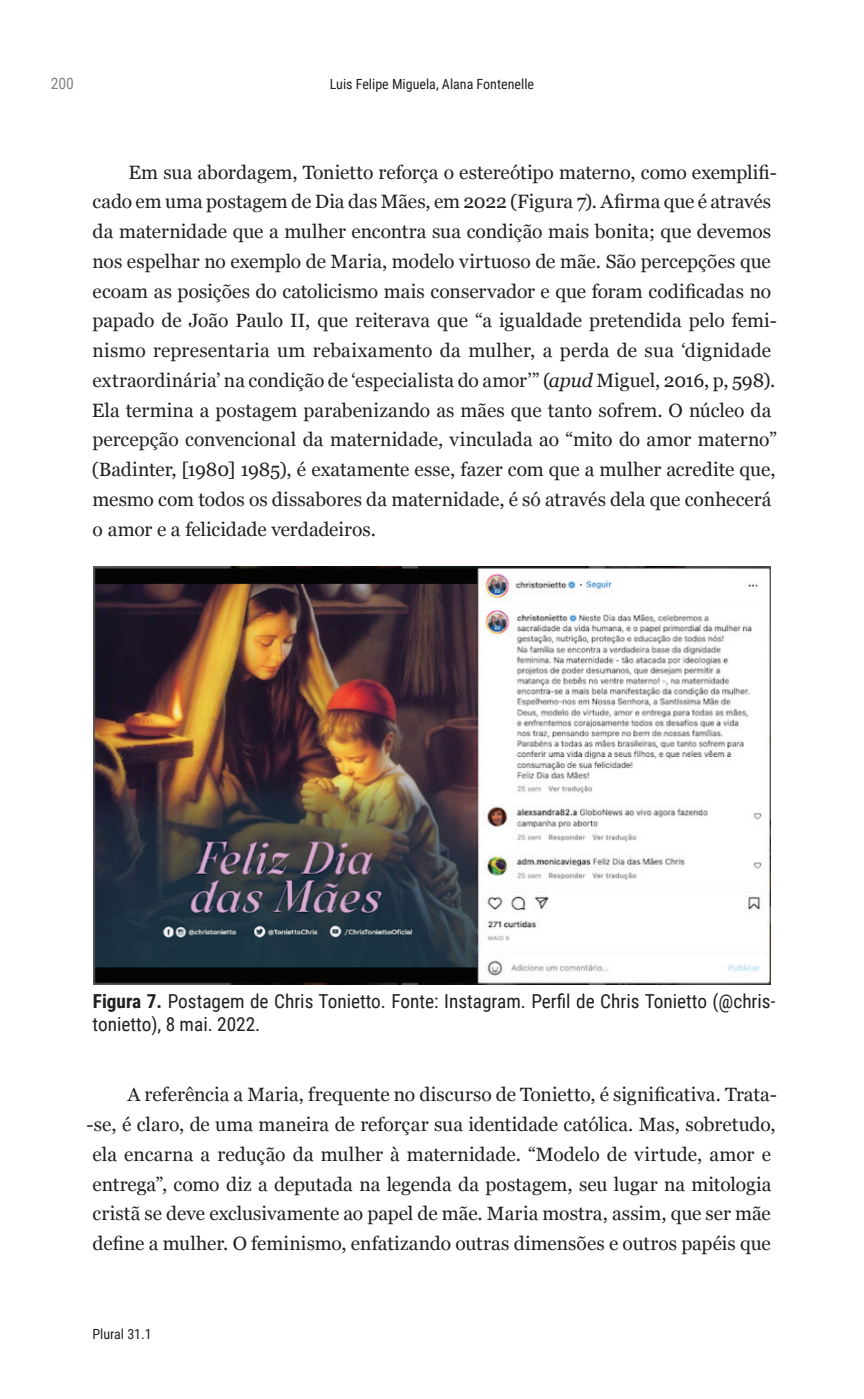
<style>
.page{position:relative;width:864px;height:1399px;background:#fff}
.page>*{position:absolute;margin:0;border:0;box-sizing:border-box;transform-origin:0 0}
.t1{font:19.25px/29.8px "Georgia";color:#231f20}
.t2{font:19.25px/23.1px "Roboto Condensed";color:#231f20}
.t3{font:15.75px "Roboto Condensed";color:#808285}
.t4{font:14px "Roboto Condensed";color:#231f20}
.s1{font-style:italic}
.s2{font-weight:700}
</style>
<div class="page">
<img style="left:93px;top:566px;width:677px;height:419px">
<p class="t3" style="left:51px;top:73px;width:25px">200</p>
<p class="t4" style="left:330px;top:75px;width:206px">Luis Felipe Miguela, Alana Fontenelle</p>
<p class="t1" style="left:92px;top:156px;width:686px;text-indent:37px">Em sua abordagem, Tonietto reforça o estereótipo materno, como exemplifi&shy;cado em uma postagem de Dia das Mães, em 2022 (Figura 7). Afirma que é através da maternidade que a mulher encontra sua condição mais bonita; que devemos nos espelhar no exemplo de Maria, modelo virtuoso de mãe. São percepções que ecoam as posições do catolicismo mais conservador e que foram codificadas no papado de João Paulo II, que reiterava que “a igualdade pretendida pelo femi&shy;nismo representaria um rebaixamento da mulher, a perda de sua ‘dignidade extraordinária’ na condição de ‘especialista do amor’” (<span class="s1">apud</span> Miguel, 2016, p, 598).<br>Ela termina a postagem parabenizando as mães que tanto sofrem. O núcleo da percepção convencional da maternidade, vinculada ao “mito do amor materno” (Badinter, [1980] 1985), é exatamente esse, fazer com que a mulher acredite que, mesmo com todos os dissabores da maternidade, é só através dela que conhecerá o amor e a felicidade verdadeiros.</p>
<p class="t2" style="left:92px;top:989px;width:684px"><span class="s2">Figura 7.</span> Postagem de Chris Tonietto. Fonte: Instagram. Perfil de Chris Tonietto (@chris&shy;tonietto), 8 mai. 2022.</p>
<p class="t1" style="left:127px;top:1079px;width:650px">A referência a Maria, frequente no discurso de Tonietto, é significativa. Trata-</p>
<p class="t1" style="left:86px;top:1109px;width:690px">-se, é claro, de uma maneira de reforçar sua identidade católica. Mas, sobretudo,</p>
<p class="t1" style="left:93px;top:1138px;width:679px">ela encarna a redução da mulher à maternidade. “Modelo de virtude, amor e</p>
<p class="t1" style="left:93px;top:1168px;width:680px">entrega”, como diz a deputada na legenda da postagem, seu lugar na mitologia</p>
<p class="t1" style="left:93px;top:1198px;width:679px">cristã se deve exclusivamente ao papel de mãe. Maria mostra, assim, que ser mãe</p>
<p class="t1" style="left:93px;top:1228px;width:679px">define a mulher. O feminismo, enfatizando outras dimensões e outros papéis que</p>
<p class="t4" style="left:92px;top:1325px;width:61px">Plural 31.1</p>
</div>
